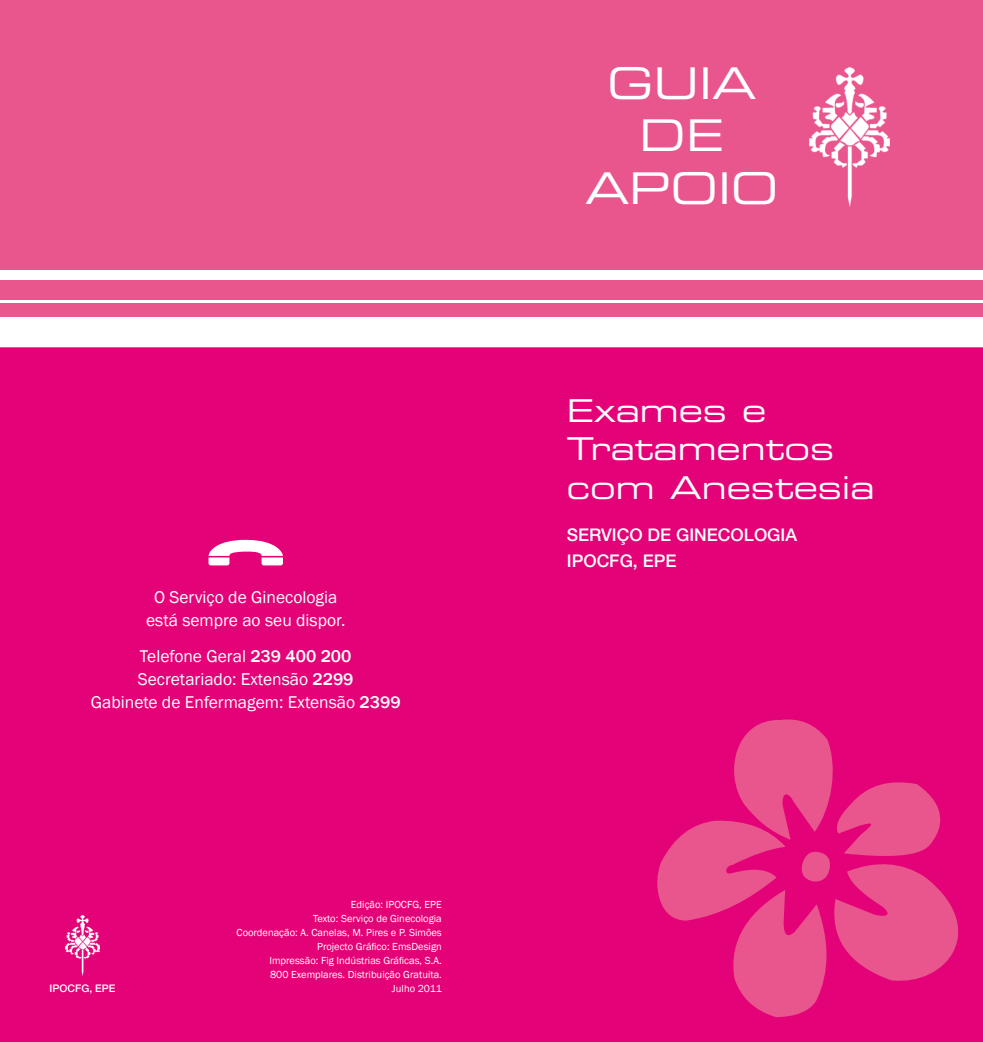
<style>
.page{position:relative;width:983px;height:1042px;background:#fff}
.page>*{position:absolute;margin:0;border:0;box-sizing:border-box;transform-origin:0 0}
.t1{font:43.75px/52.5px "Eurostile Extended Two";color:#fff;text-align:center}
.t2{font:31.5px/38.5px "Eurostile Extended Two";color:#fff}
.t3{font:17.5px "Franklin Gothic";color:#fff}
.t4{font:500 17.5px "Helvetica Neue";color:#fff}
.t5{font:10.5px "Franklin Gothic";color:#fff}
.t6{font:500 10.5px "Helvetica Neue";color:#fff}
.s1{font-weight:500}
</style>
<div class="page">
<div style="left:0;top:347px;width:982px;height:695px;background:#e40278"></div>
<div style="left:0;top:0;width:982px;height:347px;background:#e9558d"></div>
<div style="left:0;top:317px;width:982px;height:30px;background:#fff"></div>
<hr style="left:0;top:300px;width:982px;height:3px;background:#fff">
<div style="left:0;top:270px;width:982px;height:10px;background:#fff"></div>
<img style="left:809px;top:67px;width:80px;height:139px">
<img style="left:65px;top:916px;width:35px;height:59px">
<svg style="left:657px;top:719px;width:302px;height:298px"></svg>
<svg style="left:208px;top:539px;width:75px;height:26px"></svg>
<p class="t3" style="left:154px;top:586px;width:185px">O Serviço de Ginecologia</p>
<p class="t3" style="left:146px;top:609px;width:201px">está sempre ao seu dispor.</p>
<p class="t3" style="left:140px;top:645px;width:213px">Telefone Geral <span class="s1">239 400 200</span></p>
<p class="t3" style="left:138px;top:668px;width:217px">Secretariado: Extensão <span class="s1">2299</span></p>
<p class="t3" style="left:91px;top:691px;width:311px">Gabinete de Enfermagem: Extensão <span class="s1">2399</span></p>
<p class="t6" style="left:50px;top:982px;width:67px">IPOCFG, EPE</p>
<p class="t5" style="left:351px;top:898px;width:92px">Edição: IPOCFG, EPE</p>
<p class="t5" style="left:313px;top:912px;width:130px">Texto: Serviço de Ginecologia</p>
<p class="t5" style="left:236px;top:926px;width:207px">Coordenação: A. Canelas, M. Pires e P. Simões</p>
<p class="t5" style="left:317px;top:940px;width:126px">Projecto Gráfico: EmsDesign</p>
<p class="t5" style="left:269px;top:954px;width:174px">Impressão: Fig Indústrias Gráficas, S.A.</p>
<p class="t5" style="left:270px;top:968px;width:173px">800 Exemplares. Distribuição Gratuita.</p>
<p class="t5" style="left:392px;top:982px;width:51px">Julho 2011</p>
<p class="t1" style="left:607px;top:56px;width:151px">GUIA</p>
<p class="t1" style="left:585px;top:108px;width:195px">DE<br>APOIO</p>
<p class="t2" style="left:566px;top:390px;width:309px">Exames e<br>Tratamentos com Anestesia</p>
<p class="t4" style="left:566px;top:524px;width:232px">SERVIÇO DE GINECOLOGIA</p>
<p class="t4" style="left:566px;top:550px;width:111px">IPOCFG, EPE</p>
</div>
